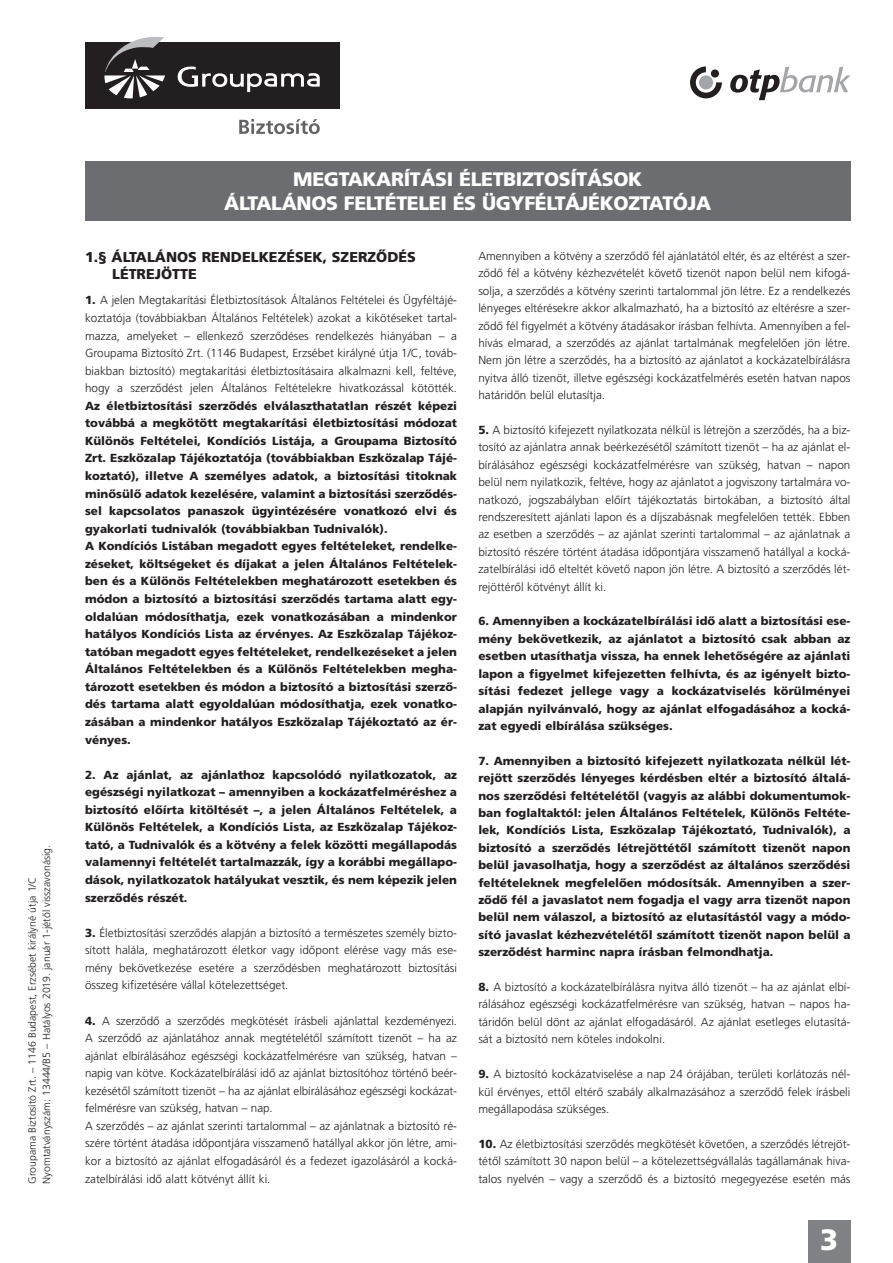
<style>
.page{position:relative;width:893px;height:1263px;background:#fff}
.page>*{position:absolute;margin:0;border:0;box-sizing:border-box;transform-origin:0 0}
.t1{font:700 29.4px "Frutiger M";color:#fff}
.t2{font:700 19.5px/23.4px "Frutiger M";letter-spacing:-.02em;color:#fff;text-align:center}
.t3{font:700 14.25px/17.5px "Frutiger M";color:#231f20}
.t4{font:11.7px/17.4px "Frutiger M Light";color:#231f20;text-align:justify}
.t5{font:700 11.7px/17.5px "Frutiger M";color:#231f20;text-align:justify}
.t6{font:10.5px/14.2px "Frutiger M Light";color:#231f20}
.s1{font-family:"Frutiger M";font-weight:700}
</style>
<div class="page">
<div style="left:85px;top:162px;width:765px;height:59px;background:#6c6d70"></div>
<div style="left:808px;top:1220px;width:42px;height:43px;background:#808285"></div>
<svg style="left:730px;top:67px;width:120px;height:33px"></svg>
<svg style="left:690px;top:67px;width:32px;height:31px"></svg>
<div style="left:699px;top:75px;width:14px;height:15px;background:#a4a5a9;border-radius:50%"></div>
<div style="left:711px;top:69px;width:8px;height:9px;background:#231f20;border-radius:50%"></div>
<div style="left:85px;top:43px;width:255px;height:66px;background:#231f20"></div>
<svg style="left:178px;top:67px;width:142px;height:25px"></svg>
<svg style="left:104px;top:37px;width:61px;height:61px"></svg>
<svg style="left:239px;top:119px;width:81px;height:15px"></svg>
<p class="t6" style="left:26px;top:1184px;width:340px;rotate:-90deg">Groupama Biztosító Zrt. – 1146 Budapest, Erzsébet királyné útja 1/C<br>Nyomtatványszám: 13444/B5 – Hatályos 2019. január 1-jétől visszavonásig.</p>
<h2 class="t2" style="left:224px;top:169px;width:488px">MEGTAKARÍTÁSI ÉLETBIZTOSÍTÁSOK<br>ÁLTALÁNOS FELTÉTELEI ÉS ÜGYFÉLTÁJÉKOZTATÓJA</h2>
<p class="t3" style="left:112px;top:249px;width:305px;text-indent:-27px">1.§ ÁLTALÁNOS RENDELKEZÉSEK, SZERZŐDÉS<br>LÉTREJÖTTE</p>
<p class="t4" style="left:85px;top:292px;width:374px"><span class="s1">1.</span> A jelen Megtakarítási Életbiztosítások Általános Feltételei és Ügyféltájé&shy;koztatója (továbbiakban Általános Feltételek) azokat a kikötéseket tartal&shy;mazza, amelyeket – ellenkező szerződéses rendelkezés hiányában – a Groupama Biztosító Zrt. (1146 Budapest, Erzsébet királyné útja 1/C, továb&shy;biakban biztosító) megtakarítási életbiztosításaira alkalmazni kell, feltéve, hogy a szerződést jelen Általános Feltételekre hivatkozással kötötték.</p>
<p class="t5" style="left:85px;top:398px;width:374px;text-align:left">Az életbiztosítási szerződés elválaszthatatlan részét képezi továbbá a megkötött megtakarítási életbiztosítási módozat Különös Feltételei, Kondíciós Listája, a Groupama Biztosító Zrt. Eszközalap Tájékoztatója (továbbiakban Eszközalap Tájé&shy;koztató), illetve A személyes adatok, a biztosítási titoknak minősülő adatok kezelésére, valamint a biztosítási szerződés&shy;sel kapcsolatos panaszok ügyintézésére vonatkozó elvi és gyakorlati tudnivalók (továbbiakban Tudnivalók).<br>A Kondíciós Listában megadott egyes feltételeket, rendelke&shy;zéseket, költségeket és díjakat a jelen Általános Feltételek&shy;ben és a Különös Feltételekben meghatározott esetekben és módon a biztosító a biztosítási szerződés tartama alatt egy&shy;oldalúan módosíthatja, ezek vonatkozásában a mindenkor hatályos Kondíciós Lista az érvényes. Az Eszközalap Tájékoz&shy;tatóban megadott egyes feltételeket, rendelkezéseket a jelen Általános Feltételekben és a Különös Feltételekben megha&shy;tározott esetekben és módon a biztosító a biztosítási szerző&shy;dés tartama alatt egyoldalúan módosíthatja, ezek vonatko&shy;zásában a mindenkor hatályos Eszközalap Tájékoztató az ér&shy;vényes.</p>
<p class="t5" style="left:85px;top:767px;width:374px">2. Az ajánlat, az ajánlathoz kapcsolódó nyilatkozatok, az egészségi nyilatkozat – amennyiben a kockázatfelméréshez a biztosító előírta kitöltését –, a jelen Általános Feltételek, a Különös Feltételek, a Kondíciós Lista, az Eszközalap Tájékoz&shy;tató, a Tudnivalók és a kötvény a felek közötti megállapodás valamennyi feltételét tartalmazzák, így a korábbi megállapo&shy;dások, nyilatkozatok hatályukat vesztik, és nem képezik jelen szerződés részét.</p>
<p class="t4" style="left:85px;top:925px;width:374px"><span class="s1">3.</span> Életbiztosítási szerződés alapján a biztosító a természetes személy bizto&shy;sított halála, meghatározott életkor vagy időpont elérése vagy más ese&shy;mény bekövetkezése esetére a szerződésben meghatározott biztosítási összeg kifizetésére vállal kötelezettséget.</p>
<p class="t4" style="left:85px;top:1012px;width:374px;text-align:left"><span class="s1">4.</span> A szerződő a szerződés megkötését írásbeli ajánlattal kezdeményezi.<br>A szerződő az ajánlatához annak megtételétől számított tizenöt – ha az ajánlat elbírálásához egészségi kockázatfelmérésre van szükség, hatvan – napig van kötve. Kockázatelbírálási idő az ajánlat biztosítóhoz történő beér&shy;kezésétől számított tizenöt – ha az ajánlat elbírálásához egészségi kockázat&shy;felmérésre van szükség, hatvan – nap.<br>A szerződés – az ajánlat szerinti tartalommal – az ajánlatnak a biztosító ré&shy;szére történt átadása időpontjára visszamenő hatállyal akkor jön létre, ami&shy;kor a biztosító az ajánlat elfogadásáról és a fedezet igazolásáról a kocká&shy;zatelbírálási idő alatt kötvényt állít ki.</p>
<p class="t4" style="left:478px;top:248px;width:374px">Amennyiben a kötvény a szerződő fél ajánlatától eltér, és az eltérést a szer&shy;ződő fél a kötvény kézhezvételét követő tizenöt napon belül nem kifogá&shy;solja, a szerződés a kötvény szerinti tartalommal jön létre. Ez a rendelkezés lényeges eltérésekre akkor alkalmazható, ha a biztosító az eltérésre a szer&shy;ződő fél figyelmét a kötvény átadásakor írásban felhívta. Amennyiben a fel&shy;hívás elmarad, a szerződés az ajánlat tartalmának megfelelően jön létre.<br>Nem jön létre a szerződés, ha a biztosító az ajánlatot a kockázatelbírálásra nyitva álló tizenöt, illetve egészségi kockázatfelmérés esetén hatvan napos határidőn belül elutasítja.</p>
<p class="t4" style="left:478px;top:422px;width:374px"><span class="s1">5.</span> A biztosító kifejezett nyilatkozata nélkül is létrejön a szerződés, ha a biz&shy;tosító az ajánlatra annak beérkezésétől számított tizenöt – ha az ajánlat el&shy;bírálásához egészségi kockázatfelmérésre van szükség, hatvan – napon belül nem nyilatkozik, feltéve, hogy az ajánlatot a jogviszony tartalmára vo&shy;natkozó, jogszabályban előírt tájékoztatás birtokában, a biztosító által rendszeresített ajánlati lapon és a díjszabásnak megfelelően tették. Ebben az esetben a szerződés – az ajánlat szerinti tartalommal – az ajánlatnak a biztosító részére történt átadása időpontjára visszamenő hatállyal a kocká&shy;zatelbírálási idő elteltét követő napon jön létre. A biztosító a szerződés lét&shy;rejöttéről kötvényt állít ki.</p>
<p class="t5" style="left:478px;top:614px;width:374px">6. Amennyiben a kockázatelbírálási idő alatt a biztosítási ese&shy;mény bekövetkezik, az ajánlatot a biztosító csak abban az esetben utasíthatja vissza, ha ennek lehetőségére az ajánlati lapon a figyelmet kifejezetten felhívta, és az igényelt bizto&shy;sítási fedezet jellege vagy a kockázatviselés körülményei alapján nyilvánvaló, hogy az ajánlat elfogadásához a kocká&shy;zat egyedi elbírálása szükséges.</p>
<p class="t5" style="left:478px;top:753px;width:374px">7. Amennyiben a biztosító kifejezett nyilatkozata nélkül lét&shy;rejött szerződés lényeges kérdésben eltér a biztosító általá&shy;nos szerződési feltételétől (vagyis az alábbi dokumentumok&shy;ban foglaltaktól: jelen Általános Feltételek, Különös Feltéte&shy;lek, Kondíciós Lista, Eszközalap Tájékoztató, Tudnivalók), a biztosító a szerződés létrejöttétől számított tizenöt napon belül javasolhatja, hogy a szerződést az általános szerződési feltételeknek megfelelően módosítsák. Amennyiben a szer&shy;ződő fél a javaslatot nem fogadja el vagy arra tizenöt napon belül nem válaszol, a biztosító az elutasítástól vagy a módo&shy;sító javaslat kézhezvételétől számított tizenöt napon belül a szerződést harminc napra írásban felmondhatja.</p>
<p class="t4" style="left:478px;top:979px;width:374px"><span class="s1">8.</span> A biztosító a kockázatelbírálásra nyitva álló tizenöt – ha az ajánlat elbí&shy;rálásához egészségi kockázatfelmérésre van szükség, hatvan – napos ha&shy;táridőn belül dönt az ajánlat elfogadásáról. Az ajánlat esetleges elutasítá&shy;sát a biztosító nem köteles indokolni.</p>
<p class="t4" style="left:478px;top:1066px;width:374px"><span class="s1">9.</span> A biztosító kockázatviselése a nap 24 órájában, területi korlátozás nél&shy;kül érvényes, ettől eltérő szabály alkalmazásához a szerződő felek írásbeli megállapodása szükséges.</p>
<p class="t4" style="left:478px;top:1136px;width:374px"><span class="s1">10.</span> Az életbiztosítási szerződés megkötését követően, a szerződés létrejöt&shy;tétől számított 30 napon belül – a kötelezettségvállalás tagállamának hiva&shy;talos nyelvén – vagy a szerződő és a biztosító megegyezése esetén más</p>
<h1 class="t1" style="left:820px;top:1227px;width:20px">3</h1>
</div>
